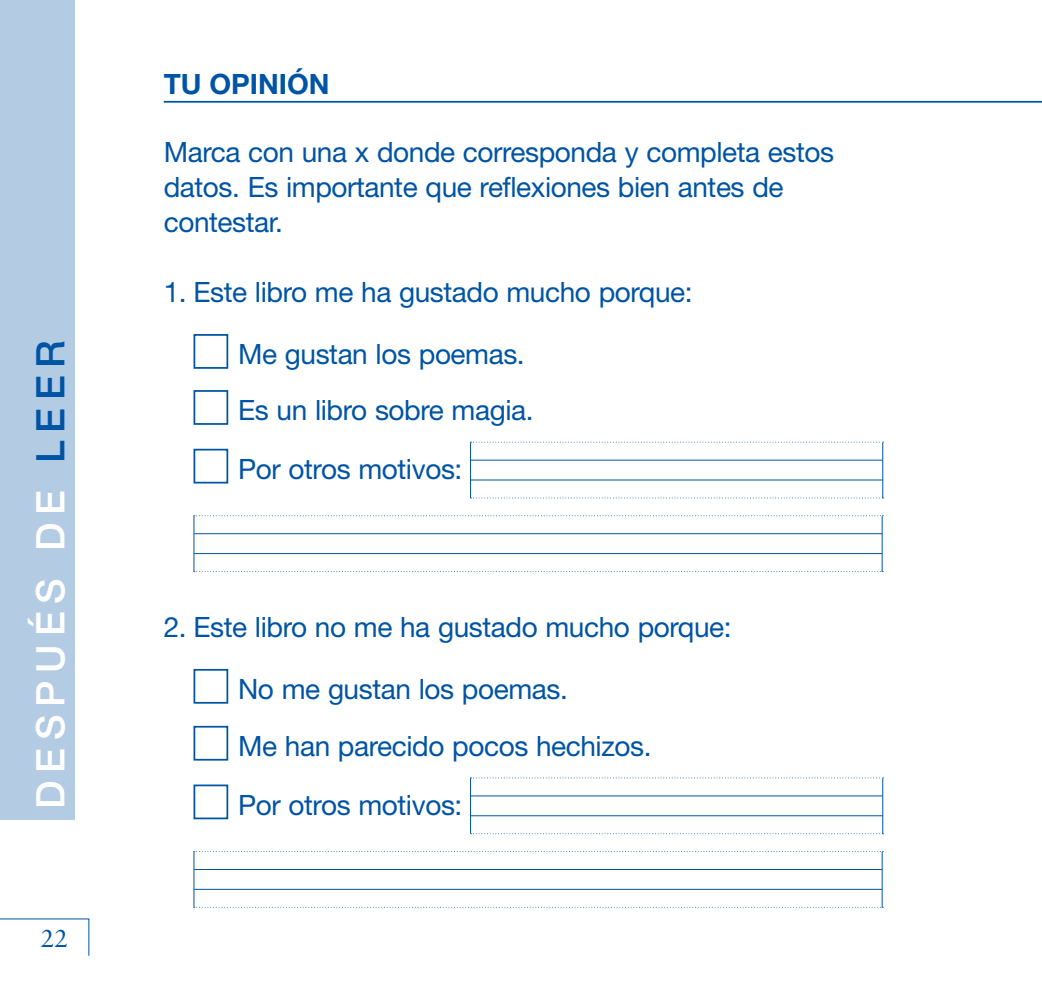
<style>
.page{position:relative;width:1042px;height:993px;background:#fff}
.page>*{position:absolute;margin:0;border:0;box-sizing:border-box;transform-origin:0 0}
.t1{font:500 39.38px "Helvetica Neue LT Std";letter-spacing:.2em;color:#fff}
.preguntas_1ER_ciclo{font:28px/35px "Helvetica Neue LT Std";letter-spacing:-.015em;color:#0054a4}
.cuadrado_1ER_ciclo{font:28px "Helvetica Neue LT Std";letter-spacing:-.015em;color:#0054a4}
.titulos{font:700 28px "Helvetica Neue LT Std";color:#0054a4}
.t2{font:24.5px "Sabon LT Std";color:#0054a4}
.s1{color:#0054a4}
</style>
<div class="page">
<svg style="left:0;top:918px;width:90px;height:38px"></svg>
<hr style="left:164px;top:101px;width:878px;height:2px;background:#0054a4">
<div style="left:0;top:0;width:74px;height:819px;background:#b3cce4"></div>
<div style="left:193px;top:334px;width:35px;height:34px;background:#fff;border:2px solid #0054a4"></div>
<div style="left:193px;top:390px;width:35px;height:34px;background:#fff;border:2px solid #0054a4"></div>
<div style="left:193px;top:448px;width:35px;height:35px;background:#fff;border:2px solid #0054a4"></div>
<hr style="left:470px;top:442px;width:1px;height:56px;background:#0054a4">
<svg style="left:471px;top:441px;width:413px;height:1px"></svg>
<svg style="left:471px;top:497px;width:413px;height:1px"></svg>
<hr style="left:471px;top:479px;width:412px;height:1px;background:#0054a4">
<hr style="left:471px;top:459px;width:412px;height:1px;background:#0054a4">
<hr style="left:882px;top:442px;width:1px;height:56px;background:#0054a4">
<hr style="left:193px;top:515px;width:1px;height:56px;background:#0054a4">
<svg style="left:194px;top:515px;width:689px;height:1px"></svg>
<svg style="left:194px;top:571px;width:689px;height:1px"></svg>
<hr style="left:194px;top:553px;width:688px;height:1px;background:#0054a4">
<hr style="left:194px;top:533px;width:688px;height:1px;background:#0054a4">
<hr style="left:882px;top:516px;width:1px;height:55px;background:#0054a4">
<div style="left:193px;top:668px;width:35px;height:35px;background:#fff;border:2px solid #0054a4"></div>
<div style="left:193px;top:725px;width:35px;height:35px;background:#fff;border:2px solid #0054a4"></div>
<div style="left:193px;top:784px;width:35px;height:35px;background:#fff;border:2px solid #0054a4"></div>
<hr style="left:470px;top:777px;width:1px;height:56px;background:#0054a4">
<svg style="left:471px;top:777px;width:413px;height:1px"></svg>
<svg style="left:471px;top:833px;width:413px;height:1px"></svg>
<hr style="left:471px;top:815px;width:412px;height:1px;background:#0054a4">
<hr style="left:471px;top:795px;width:412px;height:1px;background:#0054a4">
<hr style="left:882px;top:778px;width:1px;height:55px;background:#0054a4">
<hr style="left:193px;top:851px;width:1px;height:56px;background:#0054a4">
<svg style="left:194px;top:906px;width:688px;height:1px"></svg>
<hr style="left:194px;top:888px;width:688px;height:1px;background:#0054a4">
<hr style="left:194px;top:868px;width:688px;height:1px;background:#0054a4">
<hr style="left:882px;top:851px;width:1px;height:56px;background:#0054a4">
<h1 class="t1" style="left:27px;top:809px;width:471px;rotate:-90deg">DESPUÉS DE <span class="s1">LEER</span></h1>
<p class="t2" style="left:41px;top:923px;width:29px">22</p>
<p class="titulos" style="left:164px;top:67px;width:167px">TU OPINIÓN</p>
<p class="preguntas_1ER_ciclo" style="left:164px;top:134px;width:672px">Marca con una x donde corresponda y completa estos datos. Es importante que reflexiones bien antes de contestar.</p>
<p class="preguntas_1ER_ciclo" style="left:164px;top:274px;width:530px">1. Este libro me ha gustado mucho porque:</p>
<p class="cuadrado_1ER_ciclo" style="left:238px;top:337px;width:288px">Me gustan los poemas.</p>
<p class="cuadrado_1ER_ciclo" style="left:238px;top:393px;width:297px">Es un libro sobre magia.</p>
<p class="cuadrado_1ER_ciclo" style="left:238px;top:452px;width:226px">Por otros motivos:</p>
<p class="preguntas_1ER_ciclo" style="left:164px;top:609px;width:569px">2. Este libro no me ha gustado mucho porque:</p>
<p class="cuadrado_1ER_ciclo" style="left:238px;top:672px;width:331px">No me gustan los poemas.</p>
<p class="cuadrado_1ER_ciclo" style="left:238px;top:729px;width:415px">Me han parecido pocos hechizos.</p>
<p class="cuadrado_1ER_ciclo" style="left:238px;top:788px;width:226px">Por otros motivos:</p>
</div>
